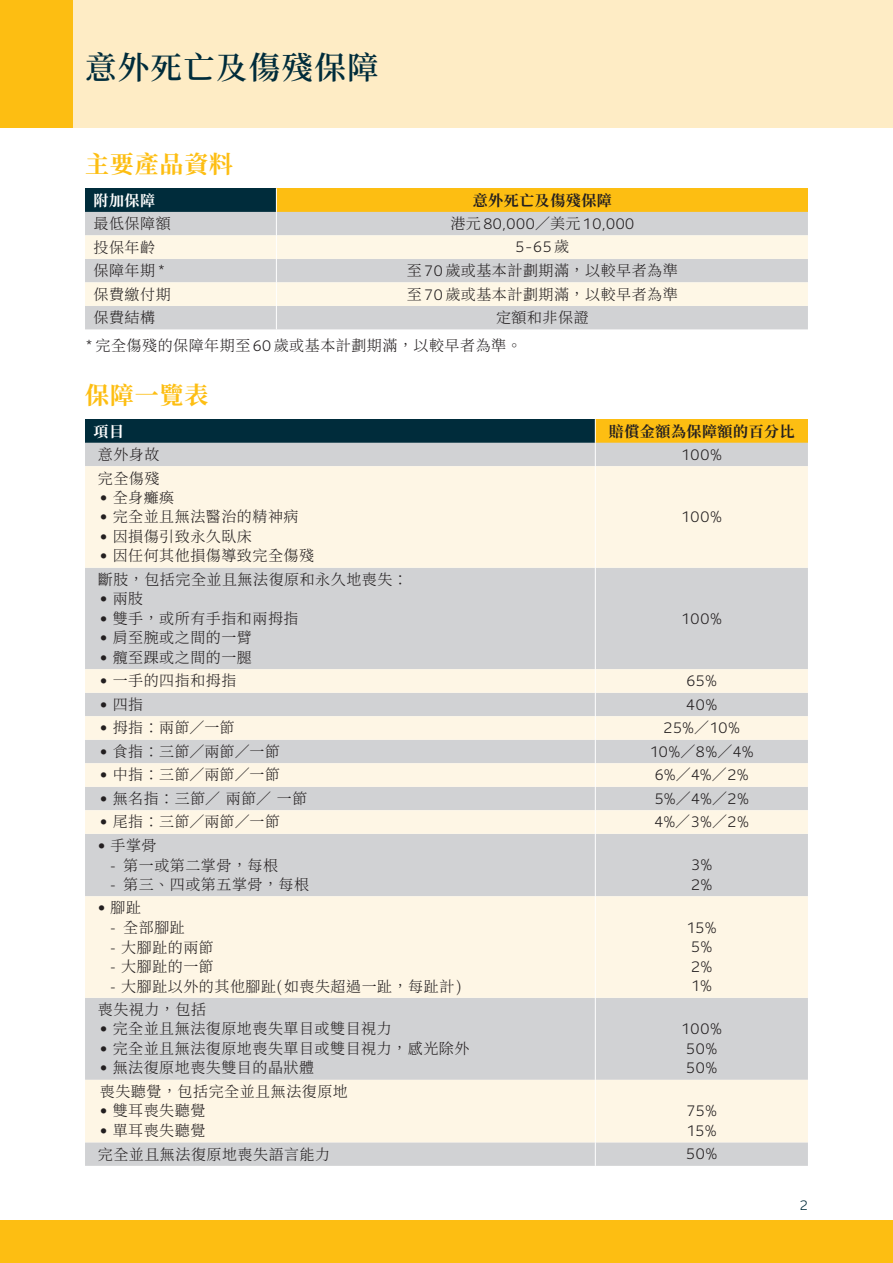
<style>
.page{position:relative;width:893px;height:1263px;background:#fff}
.page>*{position:absolute;margin:0;border:0;box-sizing:border-box;transform-origin:0 0}
.t1{font:600 31.5px "Noto Serif CJ Ktc";letter-spacing:.04em;color:#002c3b}
.t2{font:700 24px "Noto Serif CJ Ktc";letter-spacing:.035em;color:#fdbe12}
.t3{font:300 15px "Noto Serif CJ Ktc";letter-spacing:.035em;color:#231f20}
.t4{font:300 15px "Sun Life Sans";letter-spacing:.04em;color:#231f20}
.t5{font:700 15px "Noto Serif CJ Ktc";letter-spacing:.035em;color:#231f20}
.t6{font:700 15px "Noto Serif CJ Ktc";letter-spacing:.035em;color:#fff}
.t7{font:300 13.5px "Sun Life Sans";color:#002c3b}
.s1{font-family:"Noto Serif CJ Ktc"}
.s2{font-family:"Sun Life Sans"}
</style>
<div class="page">
<div style="left:0;top:0;width:893px;height:128px;background:#feecc5"></div>
<div style="left:0;top:0;width:72px;height:128px;background:#fdbe12"></div>
<div style="left:0;top:1220px;width:893px;height:43px;background:#fdbe12"></div>
<div style="left:85px;top:188px;width:191px;height:24px;background:#002c3b"></div>
<div style="left:276px;top:188px;width:532px;height:24px;background:#fdbe12"></div>
<div style="left:85px;top:212px;width:723px;height:117px;background:#d1d2d4"></div>
<svg style="left:85px;top:235px;width:723px;height:71px;background:#efeae0"></svg>
<svg style="left:276px;top:188px;width:1px;height:141px"></svg>
<div style="left:85px;top:419px;width:510px;height:24px;background:#002c3b"></div>
<div style="left:595px;top:419px;width:213px;height:24px;background:#fdbe12"></div>
<div style="left:85px;top:443px;width:723px;height:723px;background:#d1d2d4"></div>
<svg style="left:85px;top:466px;width:723px;height:676px;background:#e9e5dd"></svg>
<hr style="left:595px;top:466px;width:1px;height:102px;background:#fff">
<hr style="left:595px;top:568px;width:1px;height:101px;background:#fff">
<svg style="left:595px;top:669px;width:1px;height:165px"></svg>
<hr style="left:595px;top:834px;width:1px;height:62px;background:#fff">
<hr style="left:595px;top:896px;width:1px;height:102px;background:#fff">
<hr style="left:595px;top:998px;width:1px;height:82px;background:#fff">
<hr style="left:595px;top:1080px;width:1px;height:62px;background:#fff">
<svg style="left:595px;top:1142px;width:1px;height:24px"></svg>
<svg style="left:595px;top:419px;width:1px;height:47px"></svg>
<p class="t1" style="left:85px;top:50px;width:295px">意外死亡及傷殘保障</p>
<p class="t2" style="left:85px;top:150px;width:150px">主要產品資料</p>
<p class="t6" style="left:94px;top:192px;width:63px">附加保障</p>
<p class="t5" style="left:473px;top:192px;width:141px">意外死亡及傷殘保障</p>
<p class="t3" style="left:94px;top:215px;width:79px">最低保障額</p>
<p class="t4" style="left:450px;top:214px;width:185px"><span class="s1">港元</span>80,000<span class="s1">／美元</span>10,000</p>
<p class="t3" style="left:94px;top:239px;width:63px">投保年齡</p>
<p class="t4" style="left:516px;top:237px;width:55px">5-65<span class="s1">歲</span></p>
<p class="t3" style="left:94px;top:262px;width:74px">保障年期<span class="s2">*</span></p>
<p class="t3" style="left:407px;top:262px;width:272px">至<span class="s2">70</span>歲或基本計劃期滿，以較早者為準</p>
<p class="t3" style="left:94px;top:286px;width:79px">保費繳付期</p>
<p class="t3" style="left:407px;top:286px;width:272px">至<span class="s2">70</span>歲或基本計劃期滿，以較早者為準</p>
<p class="t3" style="left:94px;top:309px;width:63px">保費結構</p>
<p class="t3" style="left:496px;top:309px;width:94px">定額和非保證</p>
<p class="t3" style="left:85px;top:337px;width:438px"><span class="s2">*</span>完全傷殘的保障年期至<span class="s2">60</span>歲或基本計劃期滿，以較早者為準。</p>
<p class="t2" style="left:85px;top:381px;width:125px">保障一覽表</p>
<p class="t6" style="left:94px;top:423px;width:32px">項目</p>
<p class="t5" style="left:609px;top:423px;width:187px">賠償金額為保障額的百分比</p>
<p class="t3" style="left:98px;top:446px;width:63px">意外身故</p>
<p class="t4" style="left:682px;top:444px;width:42px">100%</p>
<p class="t3" style="left:98px;top:470px;width:63px">完全傷殘</p>
<p class="t3" style="left:100px;top:489px;width:76px"><span class="s2">•</span> 全身癱瘓</p>
<p class="t3" style="left:100px;top:508px;width:200px"><span class="s2">•</span> 完全並且無法醫治的精神病</p>
<p class="t3" style="left:100px;top:528px;width:154px"><span class="s2">•</span> 因損傷引致永久臥床</p>
<p class="t3" style="left:100px;top:547px;width:216px"><span class="s2">•</span> 因任何其他損傷導致完全傷殘</p>
<p class="t4" style="left:682px;top:507px;width:42px">100%</p>
<p class="t3" style="left:98px;top:571px;width:312px">斷肢，包括完全並且無法復原和永久地喪失：</p>
<p class="t3" style="left:100px;top:590px;width:45px"><span class="s2">•</span> 兩肢</p>
<p class="t3" style="left:100px;top:610px;width:200px"><span class="s2">•</span> 雙手，或所有手指和兩拇指</p>
<p class="t3" style="left:100px;top:629px;width:154px"><span class="s2">•</span> 肩至腕或之間的一臂</p>
<p class="t3" style="left:100px;top:649px;width:154px"><span class="s2">•</span> 髖至踝或之間的一腿</p>
<p class="t4" style="left:682px;top:608px;width:42px">100%</p>
<p class="t3" style="left:100px;top:672px;width:138px"><span class="s2">•</span> 一手的四指和拇指</p>
<p class="t4" style="left:687px;top:671px;width:32px">65%</p>
<p class="t3" style="left:100px;top:696px;width:45px"><span class="s2">•</span> 四指</p>
<p class="t4" style="left:686px;top:694px;width:33px">40%</p>
<p class="t3" style="left:100px;top:719px;width:136px"><span class="s2">•</span> 拇指：兩節／一節</p>
<p class="t4" style="left:663px;top:718px;width:78px">25%<span class="s1">／</span>10%</p>
<p class="t3" style="left:100px;top:743px;width:182px"><span class="s2">•</span> 食指：三節／兩節／一節</p>
<p class="t4" style="left:650px;top:741px;width:105px">10%<span class="s1">／</span>8%<span class="s1">／</span>4%</p>
<p class="t3" style="left:100px;top:766px;width:182px"><span class="s2">•</span> 中指：三節／兩節／一節</p>
<p class="t4" style="left:655px;top:765px;width:95px">6%<span class="s1">／</span>4%<span class="s1">／</span>2%</p>
<p class="t3" style="left:100px;top:790px;width:209px"><span class="s2">•</span> 無名指：三節／ 兩節／ 一節</p>
<p class="t4" style="left:655px;top:788px;width:95px">5%<span class="s1">／</span>4%<span class="s1">／</span>2%</p>
<p class="t3" style="left:100px;top:813px;width:182px"><span class="s2">•</span> 尾指：三節／兩節／一節</p>
<p class="t4" style="left:655px;top:812px;width:96px">4%<span class="s1">／</span>3%<span class="s1">／</span>2%</p>
<p class="t3" style="left:98px;top:837px;width:60px"><span class="s2">•</span> 手掌骨</p>
<p class="t3" style="left:111px;top:857px;width:169px">- 第一或第二掌骨，每根</p>
<p class="t3" style="left:111px;top:876px;width:200px">- 第三、四或第五掌骨，每根</p>
<p class="t4" style="left:691px;top:855px;width:22px">3%</p>
<p class="t4" style="left:691px;top:874px;width:23px">2%</p>
<p class="t3" style="left:98px;top:899px;width:45px"><span class="s2">•</span> 腳趾</p>
<p class="t3" style="left:111px;top:919px;width:76px">- 全部腳趾</p>
<p class="t3" style="left:111px;top:939px;width:105px">- 大腳趾的兩節</p>
<p class="t3" style="left:111px;top:958px;width:105px">- 大腳趾的一節</p>
<p class="t3" style="left:111px;top:978px;width:353px">- 大腳趾以外的其他腳趾（如喪失超過一趾，每趾計）</p>
<p class="t3" style="left:98px;top:1001px;width:110px">喪失視力，包括</p>
<p class="t3" style="left:100px;top:1020px;width:293px"><span class="s2">•</span> 完全並且無法復原地喪失單目或雙目視力</p>
<p class="t3" style="left:100px;top:1040px;width:371px"><span class="s2">•</span> 完全並且無法復原地喪失單目或雙目視力，感光除外</p>
<p class="t3" style="left:100px;top:1059px;width:216px"><span class="s2">•</span> 無法復原地喪失雙目的晶狀體</p>
<p class="t3" style="left:100px;top:1083px;width:249px">喪失聽覺，包括完全並且無法復原地</p>
<p class="t3" style="left:100px;top:1102px;width:107px"><span class="s2">•</span> 雙耳喪失聽覺</p>
<p class="t3" style="left:100px;top:1122px;width:107px"><span class="s2">•</span> 單耳喪失聽覺</p>
<p class="t4" style="left:687px;top:917px;width:31px">15%</p>
<p class="t4" style="left:691px;top:937px;width:22px">5%</p>
<p class="t4" style="left:691px;top:956px;width:23px">2%</p>
<p class="t4" style="left:692px;top:976px;width:22px">1%</p>
<p class="t4" style="left:682px;top:1019px;width:42px">100%</p>
<p class="t4" style="left:686px;top:1038px;width:32px">50%</p>
<p class="t4" style="left:686px;top:1058px;width:32px">50%</p>
<p class="t4" style="left:687px;top:1101px;width:31px">75%</p>
<p class="t4" style="left:687px;top:1120px;width:31px">15%</p>
<p class="t3" style="left:98px;top:1146px;width:234px">完全並且無法復原地喪失語言能力</p>
<p class="t4" style="left:686px;top:1144px;width:32px">50%</p>
<p class="t7" style="left:800px;top:1196px;width:10px">2</p>
</div>
